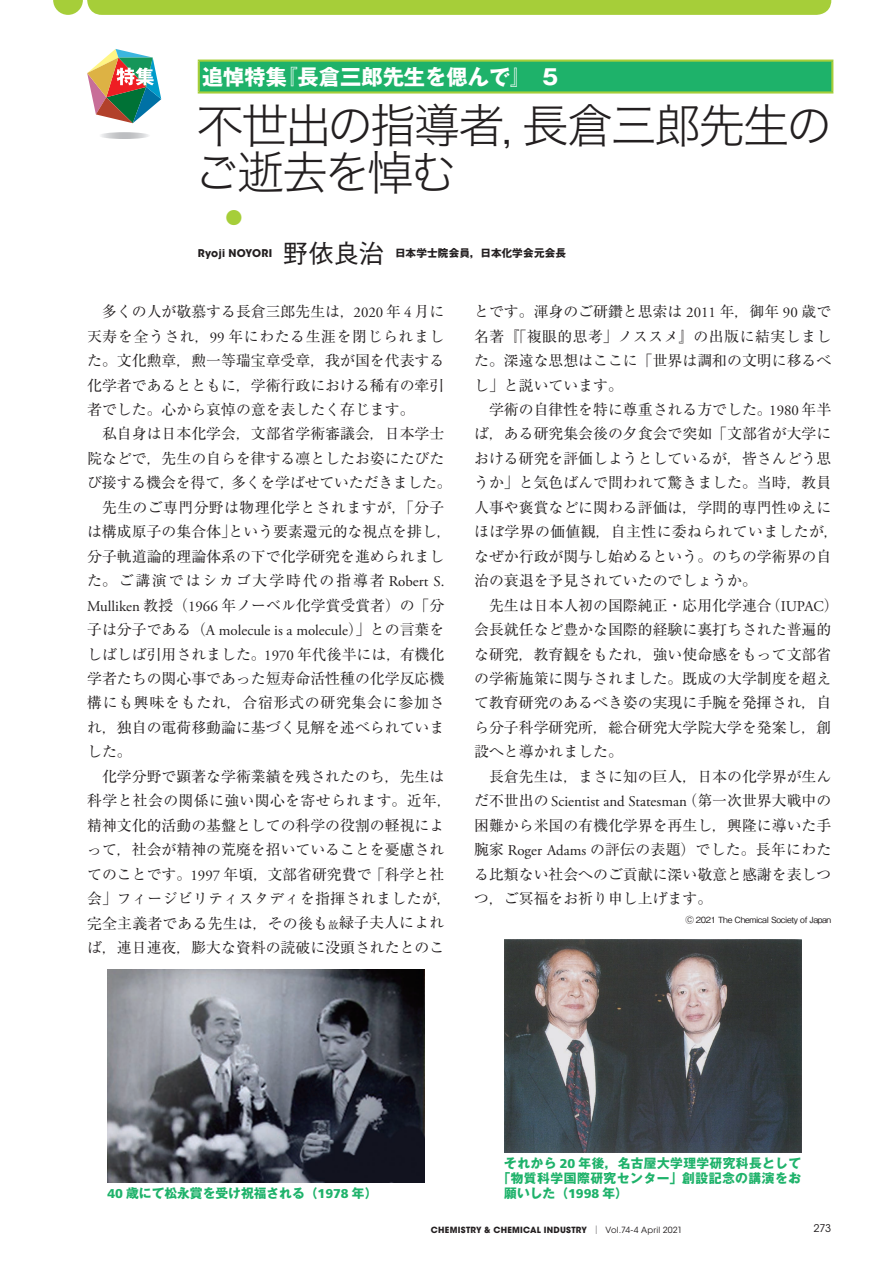
<style>
.page{position:relative;width:893px;height:1263px;background:#fff}
.page>*{position:absolute;margin:0;border:0;box-sizing:border-box;transform-origin:0 0}
.t1{font:46.8px/46.8px "Hira Kaku Std W2";letter-spacing:-.065em;color:#231f20}
.t2{font:500 25.5px "Gothic BBB Pr 6";color:#231f20}
.t3{font:700 21.3px "Gothic MB101 Pr 6";color:#fff}
.t4{font:16.95px "Ryumin Pr 6";color:#a6ce39}
.t5{font:14.85px/24.5px "Ryumin Pr 6";color:#231f20}
.t6{font:14.85px "Adobe Garamond Pro";color:#231f20}
.t7{font:700 12.75px "Gothic MB101 Pr 6";letter-spacing:.03em;color:#1eb26a}
.t8{font:700 12.75px "Gothic MB101 Pr 6";color:#1eb26a}
.t9{font:700 10.65px "Gothic MB101 Pr 6";letter-spacing:.01em;color:#231f20}
.t10{font:700 10.65px "ITC Avant Garde Std";letter-spacing:.02em;color:#231f20}
.t11{font:10.65px "ITC Avant Garde Std";color:#231f20}
.t12{font:700 8.55px "ITC Avant Garde Std";letter-spacing:.03em;color:#231f20}
.t13{font:500 8.55px "Gothic BBB Pr 6";letter-spacing:-.04em;color:#231f20}
.s1{font-family:"Adobe Garamond Pro"}
.s2{font-family:"Ryumin Pr 6"}
.s3{font-size:10.65px}
.s4{font-family:"Frutiger LT Std";font-weight:900}
.s5{font-family:"Ryumin Pr 6";font-weight:400}
.s6{font-weight:400}
</style>
<div class="page">
<svg style="left:53px;top:0;width:778px;height:15px;background:#a8cf3e"></svg>
<svg style="left:101px;top:132px;width:48px;height:7px"></svg>
<svg style="left:87px;top:49px;width:74px;height:74px"></svg>
<div style="left:199px;top:61px;width:633px;height:31px;background:#1eb26a"></div>
<hr style="left:198px;top:60px;width:635px;height:2px;background:#a6ce39">
<hr style="left:198px;top:62px;width:2px;height:29px;background:#a6ce39">
<hr style="left:831px;top:62px;width:2px;height:29px;background:#a6ce39">
<hr style="left:198px;top:91px;width:635px;height:3px;background:#a6ce39">
<img style="left:107px;top:969px;width:317px;height:213px">
<img style="left:504px;top:940px;width:297px;height:212px">
<h3 class="t3" style="left:202px;top:59px;width:358px">追悼特集『長倉三郎先生を偲んで』　5</h3>
<h1 class="t1" style="left:194px;top:101px;width:640px">不世出の指導者，長倉三郎先生のご逝去を悼む</h1>
<p class="t4" style="left:225px;top:205px;width:19px">●</p>
<p class="t10" style="left:198px;top:246px;width:76px">Ryoji NOYORI</p>
<h2 class="t2" style="left:283px;top:233px;width:103px">野依良治</h2>
<p class="t9" style="left:384px;top:244px;width:183px">　日本学士院会員，日本化学会元会長</p>
<p class="t5" style="left:87px;top:299px;width:366px">　多くの人が敬慕する長倉三郎先生は，<span class="s1">2020</span> 年 <span class="s1">4</span> 月に天寿を全うされ，<span class="s1">99</span> 年にわたる生涯を閉じられました。文化勲章，勲一等瑞宝章受章，我が国を代表する化学者であるとともに，学術行政における稀有の牽引者でした。心から哀悼の意を表したく存じます。<br>　私自身は日本化学会，文部省学術審議会，日本学士院などで，先生の自らを律する凛としたお姿にたびたび接する機会を得て，多くを学ばせていただきました。　先生のご専門分野は物理化学とされますが，「分子は構成原子の集合体」という要素還元的な視点を排し，分子軌道論的理論体系の下で化学研究を進められました。ご講演ではシカゴ大学時代の指導者 <span class="s1">Robert S.<br>Mulliken</span> 教授（<span class="s1">1966</span> 年ノーベル化学賞受賞者）の「分</p>
<p class="t6" style="left:87px;top:621px;width:359px"><span class="s2">子は分子である（</span>A molecule is a molecule<span class="s2">）」との言葉を</span></p>
<p class="t5" style="left:87px;top:641px;width:366px">しばしば引用されました。<span class="s1">1970</span> 年代後半には，有機化学者たちの関心事であった短寿命活性種の化学反応機構にも興味をもたれ，合宿形式の研究集会に参加され，独自の電荷移動論に基づく見解を述べられていました。<br>　化学分野で顕著な学術業績を残されたのち，先生は科学と社会の関係に強い関心を寄せられます。近年，精神文化的活動の基盤としての科学の役割の軽視によって，社会が精神の荒廃を招いていることを憂慮されてのことです。<span class="s1">1997</span> 年頃，文部省研究費で「科学と社会」フィージビリティスタディを指揮されましたが，完全主義者である先生は，その後も<span class="s3">故</span>緑子夫人によれば，連日連夜，膨大な資料の読破に没頭されたとのこ</p>
<p class="t5" style="left:474px;top:299px;width:366px">とです。渾身のご研鑽と思索は <span class="s1">2011</span> 年，御年 <span class="s1">90</span> 歳で名著『「複眼的思考」ノススメ』の出版に結実しました。深遠な思想はここに「世界は調和の文明に移るべし」と説いています。<br>　学術の自律性を特に尊重される方でした。<span class="s1">1980</span> 年半ば，ある研究集会後の夕食会で突如「文部省が大学における研究を評価しようとしているが，皆さんどう思うか」と気色ばんで問われて驚きました。当時，教員人事や褒賞などに関わる評価は，学問的専門性ゆえにほぼ学界の価値観，自主性に委ねられていましたが，なぜか行政が関与し始めるという。のちの学術界の自治の衰退を予見されていたのでしょうか。<br>　先生は日本人初の国際純正・応用化学連合（<span class="s1">IUPAC</span>）会長就任など豊かな国際的経験に裏打ちされた普遍的な研究，教育観をもたれ，強い使命感をもって文部省の学術施策に関与されました。既成の大学制度を超えて教育研究のあるべき姿の実現に手腕を発揮され，自ら分子科学研究所，総合研究大学院大学を発案し，創設へと導かれました。<br>　長倉先生は，まさに知の巨人，日本の化学界が生ん</p>
<p class="t6" style="left:474px;top:793px;width:359px"><span class="s2">だ不世出の</span> Scientist and Statesman<span class="s2">（第一次世界大戦中の</span></p>
<p class="t5" style="left:474px;top:812px;width:359px;text-align:justify">困難から米国の有機化学界を再生し，興隆に導いた手腕家 <span class="s1">Roger Adams</span> の評伝の表題）でした。長年にわたる比類ない社会へのご貢献に深い敬意と感謝を表しつつ，ご冥福をお祈り申し上げます。</p>
<p class="t13" style="left:685px;top:913px;width:147px">Ⓒ 2021 The Chemical Society of Japan</p>
<p class="t8" style="left:107px;top:1182px;width:272px"><span class="s4">40</span> 歳にて松永賞を受け祝福される（<span class="s4">1978</span> 年）</p>
<p class="t7" style="left:504px;top:1152px;width:298px">それから <span class="s4">20</span> 年後，名古屋大学理学研究科長として</p>
<p class="t7" style="left:498px;top:1167px;width:305px">「物質科学国際研究センター」創設記念の講演をお</p>
<p class="t7" style="left:504px;top:1182px;width:125px">願いした（<span class="s4">1998</span> 年）</p>
<p class="t12" style="left:431px;top:1224px;width:253px">CHEMISTRY &amp; CHEMICAL INDUSTRY <span class="s5">│</span> <span class="s6">Vol.74-4 April 2021</span></p>
<p class="t11" style="left:813px;top:1222px;width:19px">273</p>
</div>
